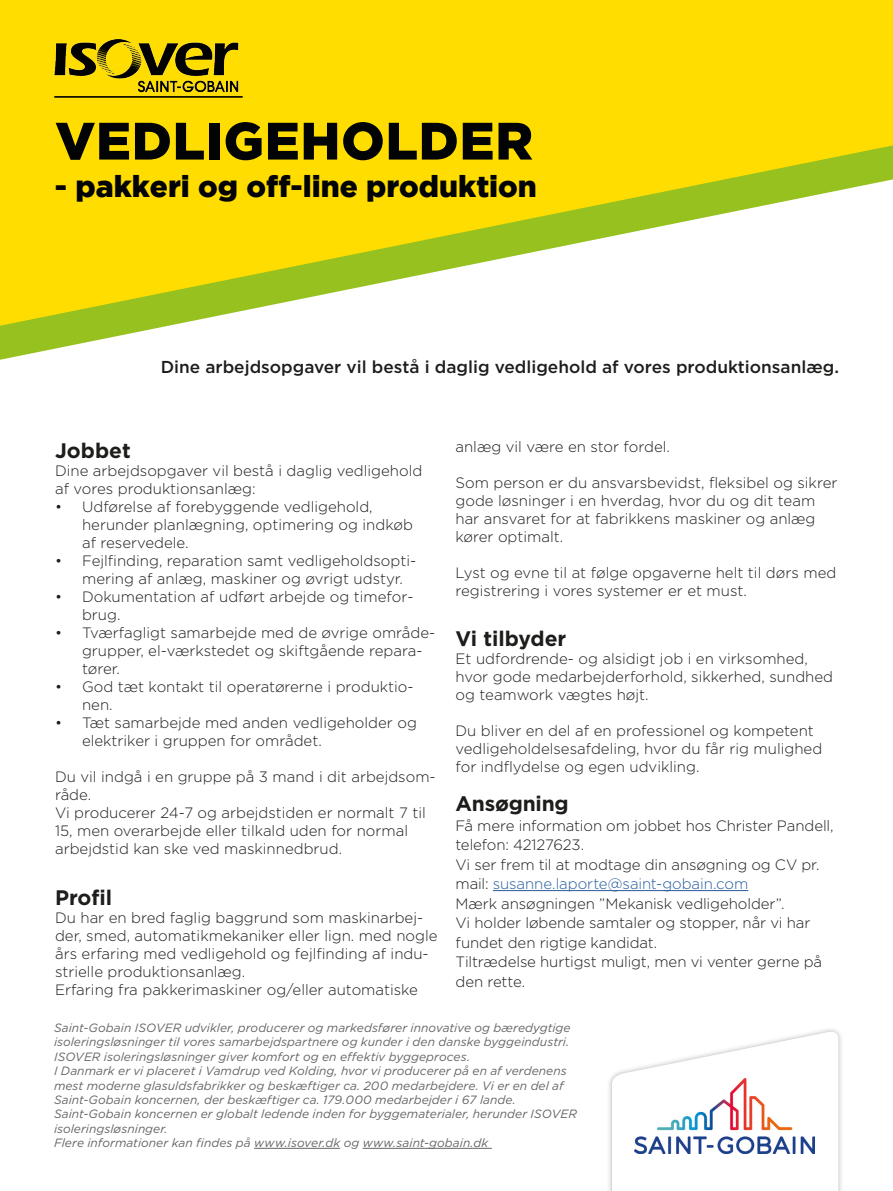
<style>
.page{position:relative;width:893px;height:1191px;background:#fff}
.page>*{position:absolute;margin:0;border:0;box-sizing:border-box;transform-origin:0 0}
.t1{font:900 52.5px "Gotham";letter-spacing:.015em;color:#020304}
.t2{font:900 30px "Gotham";color:#020304}
.Brødtekst{font:700 21px "Gotham";letter-spacing:-.005em;color:#1d1d1b}
.t3{font:500 17.25px "Gotham";color:#1d1d1b}
.Brødtekst-2{font:300 15px/18px "Gotham";color:#1d1d1b}
.Brødtekst-3{font:italic 12px/14.4px "Gotham";letter-spacing:.005em;color:#646463}
.s1{color:#275b9c}
</style>
<div class="page">
<svg style="left:0;top:0;width:893px;height:346px;fill:#fd0"></svg>
<img style="left:55px;top:39px;width:187px;height:59px">
<img style="left:609px;top:1029px;width:232px;height:162px">
<svg style="left:612px;top:1030px;width:226px;height:161px"></svg>
<img style="left:634px;top:1078px;width:181px;height:75px">
<hr style="left:254px;top:1148px;width:86px;height:1px;background:#646463">
<hr style="left:363px;top:1148px;width:129px;height:1px;background:#646463">
<hr style="left:493px;top:890px;width:255px;height:1px;background:#275b9c">
<p class="t1" style="left:55px;top:111px;width:479px">VEDLIGEHOLDER</p>
<p class="t2" style="left:55px;top:169px;width:484px">- pakkeri og off-line produktion</p>
<p class="t3" style="left:161px;top:355px;width:680px">Dine arbejdsopgaver vil bestå i daglig vedligehold af vores produktionsanlæg.</p>
<p class="Brødtekst" style="left:55px;top:437px;width:77px">Jobbet</p>
<p class="Brødtekst-2" style="left:55px;top:461px;width:369px">Dine arbejdsopgaver vil bestå i daglig vedligehold af vores produktionsanlæg:</p>
<p class="Brødtekst-2" style="left:82px;top:497px;width:332px;text-indent:-27px">• Udførelse af forebyggende vedligehold, herunder planlægning, optimering og indkøb af reservedele.</p>
<p class="Brødtekst-2" style="left:82px;top:551px;width:336px;text-indent:-27px">• Fejlfinding, reparation samt vedligeholdsopti&shy;mering af anlæg, maskiner og øvrigt udstyr.</p>
<p class="Brødtekst-2" style="left:82px;top:587px;width:333px;text-indent:-27px">• Dokumentation af udført arbejde og timefor&shy;brug.</p>
<p class="Brødtekst-2" style="left:82px;top:623px;width:355px;text-indent:-27px">• Tværfagligt samarbejde med de øvrige område&shy;grupper, el-værkstedet og skiftgående repara&shy;tører.</p>
<p class="Brødtekst-2" style="left:82px;top:677px;width:333px;text-indent:-27px">• God tæt kontakt til operatørerne i produktio&shy;nen.</p>
<p class="Brødtekst-2" style="left:82px;top:713px;width:336px;text-indent:-27px">• Tæt samarbejde med anden vedligeholder og elektriker i gruppen for området.</p>
<p class="Brødtekst-2" style="left:55px;top:767px;width:382px">Du vil indgå i en gruppe på 3 mand i dit arbejdsom&shy;råde.</p>
<p class="Brødtekst-2" style="left:55px;top:803px;width:372px">Vi producerer 24-7 og arbejdstiden er normalt 7 til<br>15, men overarbejde eller tilkald uden for normal arbejdstid kan ske ved maskinnedbrud.</p>
<p class="Brødtekst" style="left:55px;top:883px;width:59px">Profil</p>
<p class="Brødtekst-2" style="left:55px;top:908px;width:384px">Du har en bred faglig baggrund som maskinarbej&shy;der, smed, automatikmekaniker eller lign. med nogle års erfaring med vedligehold og fejlfinding af indu&shy;strielle produktionsanlæg.</p>
<p class="Brødtekst-2" style="left:55px;top:980px;width:364px">Erfaring fra pakkerimaskiner og/eller automatiske</p>
<p class="Brødtekst-2" style="left:455px;top:437px;width:216px">anlæg vil være en stor fordel.</p>
<p class="Brødtekst-2" style="left:455px;top:473px;width:383px">Som person er du ansvarsbevidst, fleksibel og sikrer gode løsninger i en hverdag, hvor du og dit team har ansvaret for at fabrikkens maskiner og anlæg kører optimalt.</p>
<p class="Brødtekst-2" style="left:455px;top:563px;width:382px">Lyst og evne til at følge opgaverne helt til dørs med registrering i vores systemer er et must.</p>
<p class="Brødtekst" style="left:455px;top:624px;width:112px">Vi tilbyder</p>
<p class="Brødtekst-2" style="left:455px;top:649px;width:379px">Et udfordrende- og alsidigt job i en virksomhed, hvor gode medarbejderforhold, sikkerhed, sundhed og teamwork vægtes højt.</p>
<p class="Brødtekst-2" style="left:455px;top:721px;width:368px">Du bliver en del af en professionel og kompetent vedligeholdelsesafdeling, hvor du får rig mulighed for indflydelse og egen udvikling.</p>
<p class="Brødtekst" style="left:455px;top:789px;width:115px">Ansøgning</p>
<p class="Brødtekst-2" style="left:455px;top:815px;width:380px;line-height:19.5px">Få mere information om jobbet hos Christer Pandell, telefon: 42127623.</p>
<p class="Brødtekst-2" style="left:455px;top:854px;width:366px;line-height:19.5px">Vi ser frem til at modtage din ansøgning og CV pr. mail: <span class="s1">susanne.laporte@saint-gobain.com</span></p>
<p class="Brødtekst-2" style="left:455px;top:893px;width:356px;line-height:19.5px">Mærk ansøgningen ”Mekanisk vedligeholder”.<br>Vi holder løbende samtaler og stopper, når vi har fundet den rigtige kandidat.</p>
<p class="Brødtekst-2" style="left:455px;top:951px;width:368px;line-height:19.5px">Tiltrædelse hurtigst muligt, men vi venter gerne på den rette.</p>
<p class="Brødtekst-3" style="left:54px;top:1020px;width:518px;text-align:justify">Saint-Gobain ISOVER udvikler, producerer og markedsfører innovative og bæredygtige isoleringsløsninger til vores samarbejdspartnere og kunder i den danske byggeindustri.<br>ISOVER isoleringsløsninger giver komfort og en effektiv byggeproces.</p>
<p class="Brødtekst-3" style="left:54px;top:1063px;width:514px">I Danmark er vi placeret i Vamdrup ved Kolding, hvor vi producerer på en af verdenens mest moderne glasuldsfabrikker og beskæftiger ca. 200 medarbejdere. Vi er en del af<br>Saint-Gobain koncernen, der beskæftiger ca. 179.000 medarbejder i 67 lande.</p>
<p class="Brødtekst-3" style="left:54px;top:1106px;width:525px">Saint-Gobain koncernen er globalt ledende inden for byggematerialer, herunder ISOVER isoleringsløsninger.</p>
<p class="Brødtekst-3" style="left:54px;top:1135px;width:436px">Flere informationer kan findes på www.isover.dk og www.saint-gobain.dk</p>
</div>
